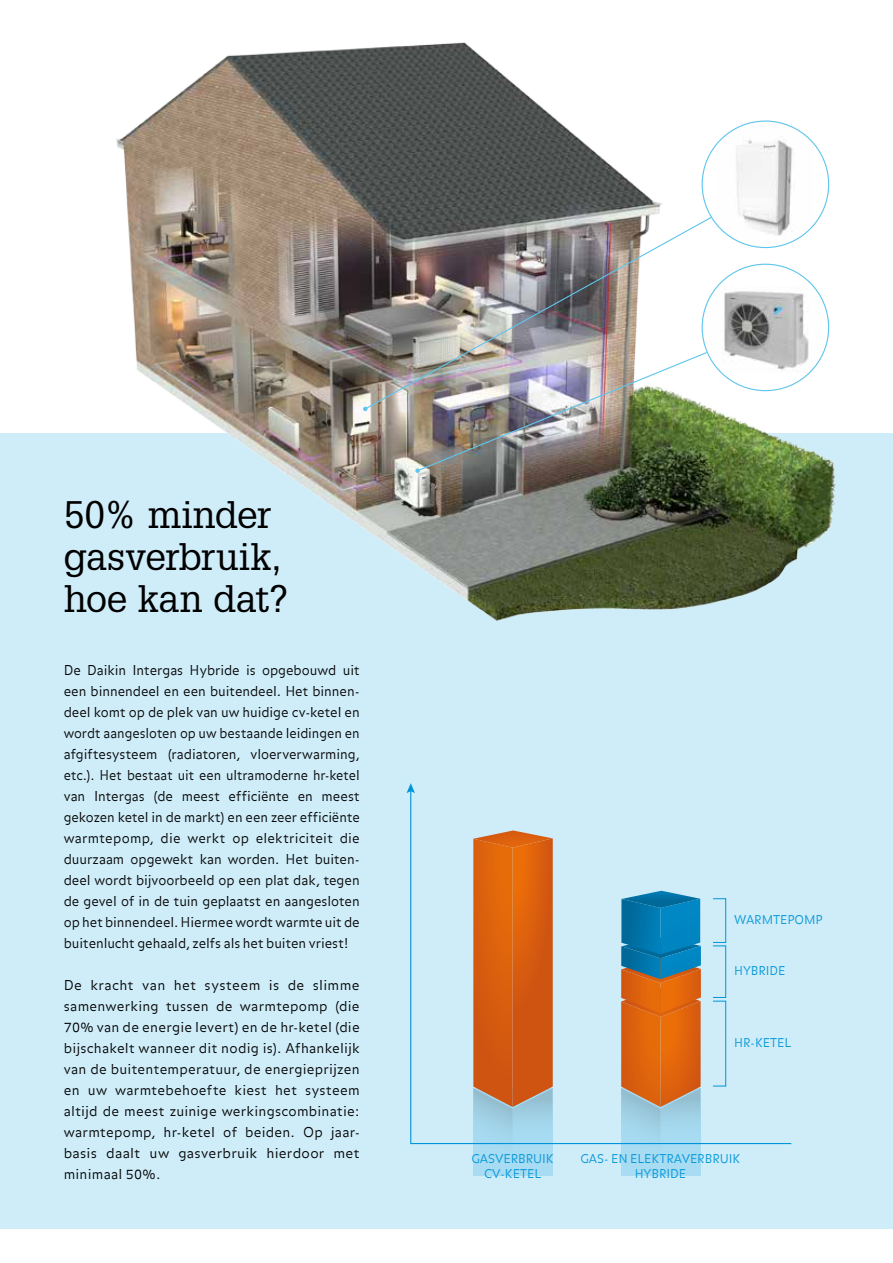
<style>
.page{position:relative;width:893px;height:1263px;background:#fff}
.page>*{position:absolute;margin:0;border:0;box-sizing:border-box;transform-origin:0 0}
.t1{font:37.5px/42px "Glypha LT Std";letter-spacing:-.01em;color:#000}
.t2{font:300 13.5px/21px "Balance";letter-spacing:.01em;color:#000;text-align:justify}
.t3{font:300 12px/14.4px "Balance";color:#0095d8;text-align:center}
</style>
<div class="page">
<div style="left:0;top:434px;width:893px;height:795px;background:#cfedf9"></div>
<img style="left:34px;top:42px;width:825px;height:579px">
<div style="left:702px;top:264px;width:127px;height:127px;background:#fff;border-radius:50%"></div>
<img style="left:713px;top:286px;width:115px;height:87px">
<div style="left:702px;top:121px;width:127px;height:127px;background:#fff;border-radius:50%"></div>
<img style="left:717px;top:121px;width:96px;height:127px">
<img style="left:415px;top:410px;width:293px;height:63px">
<img style="left:364px;top:216px;width:349px;height:194px">
<svg style="left:363px;top:407px;width:5px;height:4px"></svg>
<div style="left:473px;top:1145px;width:80px;height:30px;background:#a7dcf3"></div>
<div style="left:621px;top:1145px;width:80px;height:30px;background:#a7dcf3"></div>
<svg style="left:410px;top:793px;width:382px;height:352px"></svg>
<svg style="left:407px;top:783px;width:8px;height:10px"></svg>
<h1 class="t1" style="left:64px;top:492px;width:226px">50% minder gasverbruik, hoe kan dat?</h1>
<p class="t2" style="left:64px;top:660px;width:297px">De Daikin Intergas Hybride is opgebouwd uit een binnendeel en een buitendeel. Het binnen&shy;deel komt op de plek van uw huidige cv-ketel en wordt aangesloten op uw bestaande leidingen en afgiftesysteem (radiatoren, vloerverwarming, etc.). Het bestaat uit een ultramoderne hr-ketel van Intergas (de meest efficiënte en meest gekozen ketel in de markt) en een zeer efficiënte warmtepomp, die werkt op elektriciteit die duurzaam opgewekt kan worden. Het buiten&shy;deel wordt bijvoorbeeld op een plat dak, tegen de gevel of in de tuin geplaatst en aangesloten op het binnendeel. Hiermee wordt warmte uit de buitenlucht gehaald, zelfs als het buiten vriest!</p>
<p class="t2" style="left:64px;top:975px;width:297px">De kracht van het systeem is de slimme samenwerking tussen de warmtepomp (die 70% van de energie levert) en de hr-ketel (die bijschakelt wanneer dit nodig is). Afhankelijk van de buitentemperatuur, de energieprijzen en uw warmtebehoefte kiest het systeem altijd de meest zuinige werkingscombinatie: warmtepomp, hr-ketel of beiden. Op jaar&shy;basis daalt uw gasverbruik hierdoor met minimaal 50%.</p>
<p class="t3" style="left:734px;top:913px;width:90px">WARMTEPOMP</p>
<p class="t3" style="left:734px;top:964px;width:53px">HYBRIDE</p>
<p class="t3" style="left:734px;top:1036px;width:58px">HR-KETEL</p>
<p class="t3" style="left:471px;top:1153px;width:84px">GASVERBRUIK<br>CV-KETEL</p>
<p class="t3" style="left:580px;top:1153px;width:161px">GAS- EN ELEKTRAVERBRUIK<br>HYBRIDE</p>
</div>
